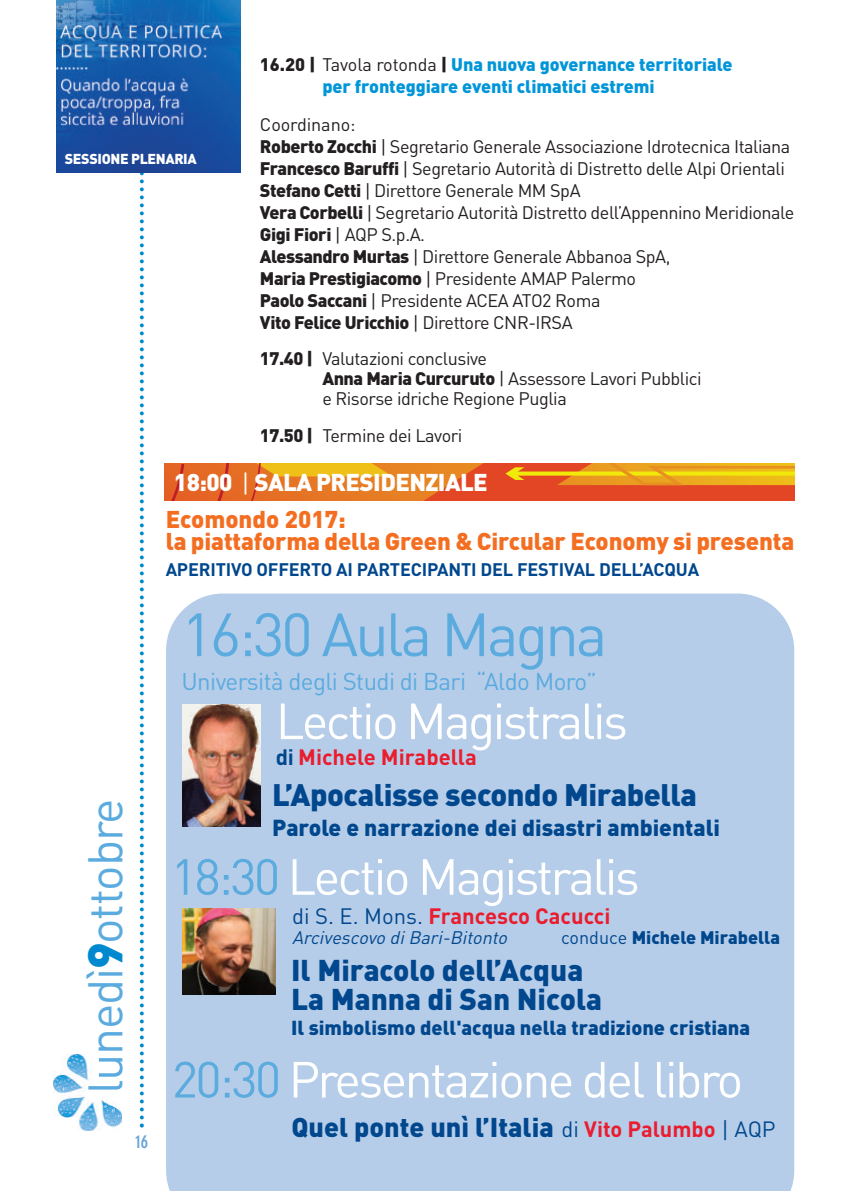
<style>
.page{position:relative;width:851px;height:1191px;background:#fff}
.page>*{position:absolute;margin:0;border:0;box-sizing:border-box;transform-origin:0 0}
.t1{font:60px "DIN";letter-spacing:-.05em;color:#5babdf}
.t2{font:50px "DIN";letter-spacing:-.05em;color:#fff}
.t3{font:48px "DIN";letter-spacing:-.025em;color:#5babdf}
.t4{font:900 30.8px "DIN";letter-spacing:-.015em;color:#01478d}
.t5{font:900 29.6px/29.8px "DIN";color:#01478d}
.t6{font:900 26.8px "DIN";color:#01478d}
.t7{font:900 24px/22px "DIN";letter-spacing:-.005em;color:#f36e21}
.t8{font:24px "DIN";letter-spacing:-.025em;color:#5babdf}
.t9{font:900 24px "DIN";letter-spacing:-.025em;color:#fff}
.t10{font:900 22.8px "DIN";color:#01478d}
.t11{font:700 22px "DIN";color:#ea1c2e}
.t12{font:900 20px "DIN";color:#01478d}
.t13{font:18px/22px "DIN";letter-spacing:-.025em;color:#231f20}
.t14{font:900 18px/22px "DIN";letter-spacing:-.005em;color:#0095d9}
.t15{font:700 18px "DIN";letter-spacing:-.01em;color:#01478d}
.t16{font:italic 18px "DIN";color:#01478d}
.t17{font:900 18px "DIN";color:#01478d}
.t18{font:700 condensed 18px "DIN Neuzeit Grotesk";color:#68a4d6}
.t19{font:900 14.2px "DIN";letter-spacing:-.025em;color:#fff}
.s1{color:#231f20}
.s2{font-weight:400;color:#231f20}
.s3{font-weight:900}
.s4{font-family:"Lucida Grande"}
.s5{font-family:"Lucida Grande";font-weight:400}
.s6{font-weight:900;color:#0089cf}
.s7{color:#01478d}
.s8{color:#5babdf}
.s9{font-weight:400;color:#01478d}
.s10{font-weight:400}
.s11{font-weight:400;font-size:21.8px}
.s12{font-weight:700;font-size:21.8px;color:#ea1c2e}
.s13{font-family:"Lucida Grande";font-weight:400;font-size:21.8px}
</style>
<div class="page">
<svg style="left:164px;top:464px;width:630px;height:37px;background:#e57621"></svg>
<img style="left:54px;top:1054px;width:67px;height:76px">
<img style="left:88px;top:1057px;width:33px;height:32px">
<div style="left:166px;top:593px;width:628px;height:598px;background:#b5cde9"></div>
<img style="left:182px;top:909px;width:93px;height:85px">
<img style="left:182px;top:704px;width:79px;height:122px">
<svg style="left:140px;top:173px;width:4px;height:954px"></svg>
<img style="left:57px;top:0;width:183px;height:173px">
<p class="t19" style="left:65px;top:150px;width:133px">SESSIONE PLENARIA</p>
<p class="t14" style="left:322px;top:54px;width:411px;text-indent:-62px"><span class="s1">16.20 |</span> <span class="s2">Tavola rotonda</span> <span class="s1">|</span> Una nuova governance territoriale per fronteggiare eventi climatici estremi</p>
<p class="t13" style="left:260px;top:114px;width:535px">Coordinano:<br><span class="s3">Roberto Zocchi</span> <span class="s4">|</span> Segretario Generale Associazione Idrotecnica Italiana <span class="s3">Francesco Baruffi</span> <span class="s4">|</span> Segretario Autorità di Distretto delle Alpi Orientali <span class="s3">Stefano Cetti</span> <span class="s4">|</span> Direttore Generale MM SpA<br><span class="s3">Vera Corbelli</span> <span class="s4">|</span> Segretario Autorità Distretto dell’Appennino Meridionale <span class="s3">Gigi Fiori</span> <span class="s4">|</span> AQP S.p.A.<br><span class="s3">Alessandro Murtas</span> <span class="s4">|</span> Direttore Generale Abbanoa SpA,<br><span class="s3">Maria Prestigiacomo</span> <span class="s4">|</span> Presidente AMAP Palermo<br><span class="s3">Paolo Saccani</span> <span class="s4">|</span> Presidente ACEA ATO2 Roma<br><span class="s3">Vito Felice Uricchio</span> <span class="s4">|</span> Direttore CNR-IRSA</p>
<p class="t13" style="left:322px;top:349px;width:381px;line-height:20px;text-indent:-62px"><span class="s3">17.40 |</span> Valutazioni conclusive<br><span class="s3">Anna Maria Curcuruto</span> | Assessore Lavori Pubblici e Risorse idriche Regione Puglia</p>
<p class="t13" style="left:260px;top:424px;width:204px"><span class="s3">17.50 |</span> Termine dei Lavori</p>
<h3 class="t9" style="left:174px;top:469px;width:315px">18:00 <span class="s5">|</span> SALA PRESIDENZIALE</h3>
<h3 class="t7" style="left:166px;top:509px;width:630px">Ecomondo 2017:<br>la piattaforma della Green &amp; Circular Economy si presenta</h3>
<p class="t15" style="left:166px;top:559px;width:535px">APERITIVO OFFERTO AI PARTECIPANTI DEL FESTIVAL DELL’ACQUA</p>
<h1 class="t1" style="left:181px;top:600px;width:427px">16:30 Aula Magna</h1>
<h3 class="t8" style="left:181px;top:668px;width:417px">Università degli Studi di Bari “Aldo Moro”</h3>
<h3 class="t3" style="left:78px;top:1093px;width:297px;rotate:-90deg">lunedì<span class="s6">9</span>ottobre</h3>
<p class="t18" style="left:135px;top:1134px;width:14px">16</p>
<h2 class="t2" style="left:276px;top:692px;width:353px">Lectio Magistralis</h2>
<p class="t11" style="left:276px;top:744px;width:202px"><span class="s7">di</span> Michele Mirabella</p>
<h3 class="t4" style="left:272px;top:777px;width:426px">L’Apocalisse secondo Mirabella</h3>
<p class="t10" style="left:272px;top:815px;width:449px">Parole e narrazione dei disastri ambientali</p>
<h2 class="t2" style="left:171px;top:848px;width:470px"><span class="s8">18:30</span> Lectio Magistralis</h2>
<p class="t11" style="left:292px;top:903px;width:320px"><span class="s9">di S. E. Mons.</span> Francesco Cacucci</p>
<p class="t16" style="left:292px;top:927px;width:220px">Arcivescovo di Bari-Bitonto</p>
<p class="t17" style="left:561px;top:927px;width:220px"><span class="s10">conduce</span> Michele Mirabella</p>
<h3 class="t5" style="left:291px;top:955px;width:312px">Il Miracolo dell’Acqua<br>La Manna di San Nicola</h3>
<p class="t12" style="left:291px;top:1016px;width:460px">Il simbolismo dell'acqua nella tradizione cristiana</p>
<h2 class="t2" style="left:172px;top:1051px;width:572px"><span class="s8">20:30</span> Presentazione del libro</h2>
<h3 class="t6" style="left:291px;top:1112px;width:486px">Quel ponte unì l’Italia <span class="s11">di</span> <span class="s12">Vito Palumbo</span> <span class="s13">|</span> <span class="s11">AQP</span></h3>
</div>
